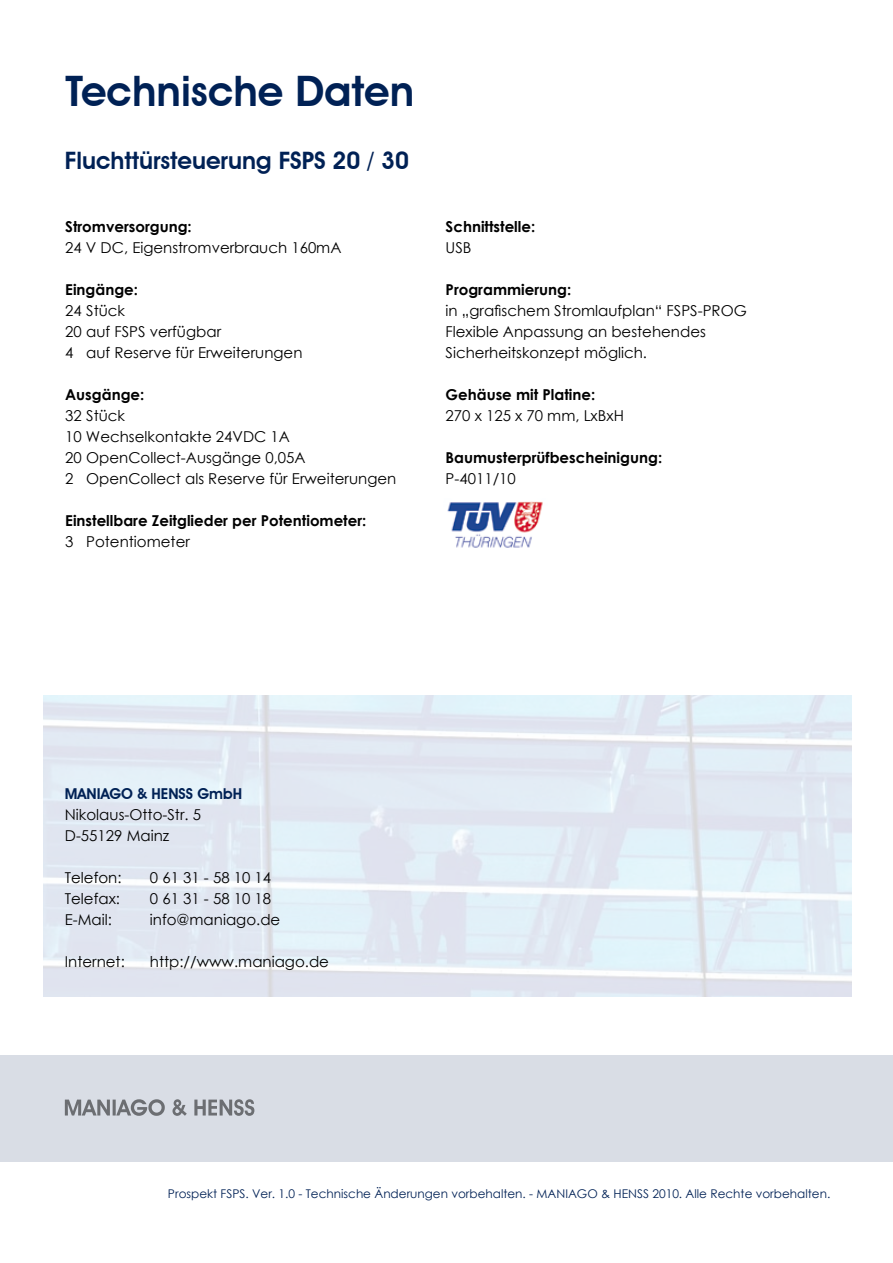
<style>
.page{position:relative;width:893px;height:1263px;background:#fff}
.page>*{position:absolute;margin:0;border:0;box-sizing:border-box;transform-origin:0 0}
.t1{font:600 42px "Avant Garde IT Cby BT";color:#002155}
.t2{font:600 24px "Avant Garde IT Cby BT";color:#002155}
.t3{font:15px/21px "Century Gothic";color:#000}
.t4{font:700 15px "Century Gothic";color:#000}
.t5{font:600 15px "Avant Garde IT Cby BT";color:#002155}
.t6{font:12px "Century Gothic";color:#002155}
</style>
<div class="page">
<img style="left:447px;top:501px;width:96px;height:47px">
<div style="left:0;top:1055px;width:893px;height:106px;background:#d9dde5"></div>
<svg style="left:65px;top:1099px;width:189px;height:17px"></svg>
<h1 class="t1" style="left:65px;top:66px;width:350px">Technische Daten</h1>
<h2 class="t2" style="left:65px;top:146px;width:346px">Fluchttürsteuerung FSPS 20 / 30</h2>
<p class="t4" style="left:65px;top:215px;width:128px">Stromversorgung:</p>
<p class="t3" style="left:65px;top:237px;width:278px">24 V DC, Eigenstromverbrauch 160mA</p>
<p class="t4" style="left:65px;top:278px;width:74px">Eingänge:</p>
<p class="t3" style="left:65px;top:300px;width:239px">24 Stück<br>20 auf FSPS verfügbar<br>4 auf Reserve für Erweiterungen</p>
<p class="t4" style="left:65px;top:383px;width:81px">Ausgänge:</p>
<p class="t3" style="left:65px;top:405px;width:333px">32 Stück<br>10 Wechselkontakte 24VDC 1A<br>20 OpenCollect-Ausgänge 0,05A<br>2 OpenCollect als Reserve für Erweiterungen</p>
<p class="t4" style="left:65px;top:509px;width:303px">Einstellbare Zeitglieder per Potentiometer:</p>
<p class="t3" style="left:65px;top:531px;width:126px">3 Potentiometer</p>
<p class="t4" style="left:446px;top:215px;width:91px">Schnittstelle:</p>
<p class="t3" style="left:446px;top:237px;width:27px">USB</p>
<p class="t4" style="left:446px;top:278px;width:127px">Programmierung:</p>
<p class="t3" style="left:446px;top:300px;width:303px">in „grafischem Stromlaufplan“ FSPS-PROG<br>Flexible Anpassung an bestehendes<br>Sicherheitskonzept möglich.</p>
<p class="t4" style="left:446px;top:383px;width:151px">Gehäuse mit Platine:</p>
<p class="t3" style="left:446px;top:405px;width:180px">270 x 125 x 70 mm, LxBxH</p>
<p class="t4" style="left:446px;top:446px;width:218px">Baumusterprüfbescheinigung:</p>
<p class="t3" style="left:446px;top:468px;width:72px">P-4011/10</p>
<p class="t5" style="left:65px;top:785px;width:179px">MANIAGO &amp; HENSS GmbH</p>
<p class="t3" style="left:65px;top:804px;width:138px">Nikolaus-Otto-Str. 5<br>D-55129 Mainz</p>
<p class="t3" style="left:65px;top:867px;width:58px">Telefon:</p>
<p class="t3" style="left:150px;top:867px;width:123px">0 61 31 - 58 10 14</p>
<p class="t3" style="left:65px;top:888px;width:57px">Telefax:</p>
<p class="t3" style="left:150px;top:888px;width:123px">0 61 31 - 58 10 18</p>
<p class="t3" style="left:65px;top:909px;width:49px">E-Mail:</p>
<p class="t3" style="left:150px;top:909px;width:132px">info@maniago.de</p>
<p class="t3" style="left:65px;top:951px;width:62px">Internet:</p>
<p class="t3" style="left:150px;top:951px;width:181px">http://www.maniago.de</p>
<p class="t6" style="left:168px;top:1185px;width:664px">Prospekt FSPS. Ver. 1.0 - Technische Änderungen vorbehalten. - MANIAGO &amp; HENSS 2010. Alle Rechte vorbehalten.</p>
</div>
